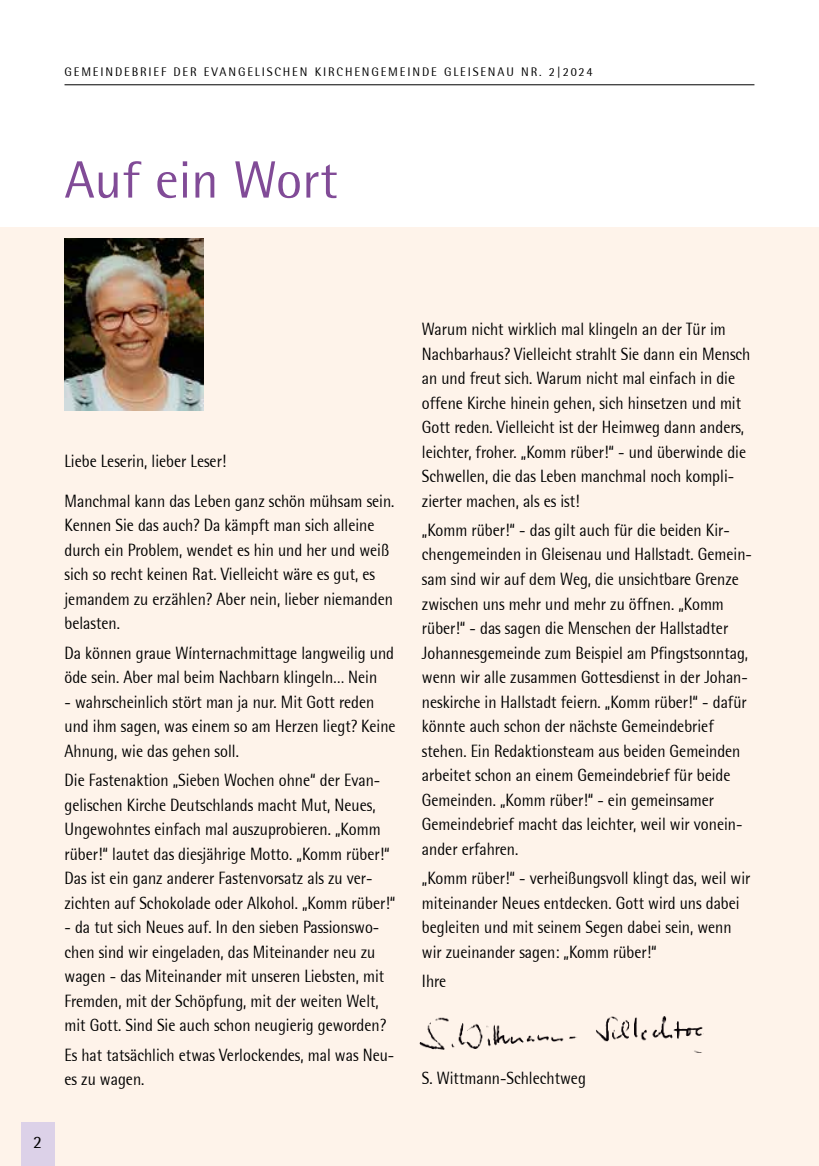
<style>
.page{position:relative;width:819px;height:1166px;background:#fff}
.page>*{position:absolute;margin:0;border:0;box-sizing:border-box;transform-origin:0 0}
.t1{font:52.5px "Rotis Semi Sans";color:#814b97}
.t2{font:17.5px/24.5px "Rotis Semi Sans";color:#000;scale:.9 1}
.t3{font:17.5px "Rotis Semi Sans";color:#000}
.t4{font:12.25px "Rotis Semi Sans";letter-spacing:.15em;color:#000}
</style>
<div class="page">
<div style="left:0;top:227px;width:819px;height:939px;background:#fef3ea"></div>
<img style="left:419px;top:1016px;width:284px;height:36px">
<hr style="left:64px;top:84px;width:690px;height:1px;background:#000">
<div style="left:21px;top:1123px;width:34px;height:43px;background:#dcd1e8"></div>
<img style="left:64px;top:238px;width:139px;height:173px">
<p class="t4" style="left:64px;top:64px;width:529px">GEMEINDEBRIEF DER EVANGELISCHEN KIRCHENGEMEINDE GLEISENAU NR. 2|2024</p>
<h1 class="t1" style="left:64px;top:149px;width:275px">Auf ein Wort</h1>
<p class="t3" style="left:33px;top:1131px;width:10px">2</p>
<p class="t2" style="left:64px;top:449px;width:181px">Liebe Leserin, lieber Leser!</p>
<p class="t2" style="left:64px;top:488px;width:368px">Manchmal kann das Leben ganz schön mühsam sein.<br>Kennen Sie das auch? Da kämpft man sich alleine durch ein Problem, wendet es hin und her und weiß sich so recht keinen Rat. Vielleicht wäre es gut, es jemandem zu erzählen? Aber nein, lieber niemanden belasten.</p>
<p class="t2" style="left:64px;top:640px;width:367px">Da können graue Wínternachmittage langweilig und öde sein. Aber mal beim Nachbarn klingeln… Nein</p>
<p class="t2" style="left:64px;top:689px;width:369px">- wahrscheinlich stört man ja nur. Mit Gott reden und ihm sagen, was einem so am Herzen liegt? Keine<br>Ahnung, wie das gehen soll.</p>
<p class="t2" style="left:64px;top:768px;width:369px">Die Fastenaktion „Sieben Wochen ohne“ der Evan&shy;gelischen Kirche Deutschlands macht Mut, Neues, Ungewohntes einfach mal auszuprobieren. „Komm rüber!“ lautet das diesjährige Motto. „Komm rüber!“ Das ist ein ganz anderer Fastenvorsatz als zu ver&shy;zichten auf Schokolade oder Alkohol. „Komm rüber!“</p>
<p class="t2" style="left:64px;top:915px;width:359px">- da tut sich Neues auf. In den sieben Passionswo&shy;chen sind wir eingeladen, das Miteinander neu zu wagen - das Miteinander mit unseren Liebsten, mit Fremden, mit der Schöpfung, mit der weiten Welt, mit Gott. Sind Sie auch schon neugierig geworden?</p>
<p class="t2" style="left:64px;top:1042px;width:368px">Es hat tatsächlich etwas Verlockendes, mal was Neu&shy;es zu wagen.</p>
<p class="t2" style="left:422px;top:317px;width:366px">Warum nicht wirklich mal klingeln an der Tür im Nachbarhaus? Vielleicht strahlt Sie dann ein Mensch an und freut sich. Warum nicht mal einfach in die offene Kirche hinein gehen, sich hinsetzen und mit Gott reden. Vielleicht ist der Heimweg dann anders, leichter, froher. „Komm rüber!“ - und überwinde die Schwellen, die das Leben manchmal noch kompli&shy;zierter machen, als es ist!</p>
<p class="t2" style="left:422px;top:518px;width:368px">„Komm rüber!“ - das gilt auch für die beiden Kir&shy;chengemeinden in Gleisenau und Hallstadt. Gemein&shy;sam sind wir auf dem Weg, die unsichtbare Grenze zwischen uns mehr und mehr zu öffnen. „Komm rüber!“ - das sagen die Menschen der Hallstadter Johannesgemeinde zum Beispiel am Pfingstsonntag, wenn wir alle zusammen Gottesdienst in der Johan&shy;neskirche in Hallstadt feiern. „Komm rüber!“ - dafür könnte auch schon der nächste Gemeindebrief stehen. Ein Redaktionsteam aus beiden Gemeinden arbeitet schon an einem Gemeindebrief für beide Gemeinden. „Komm rüber!“ - ein gemeinsamer Gemeindebrief macht das leichter, weil wir vonein&shy;ander erfahren.</p>
<p class="t2" style="left:422px;top:866px;width:366px">„Komm rüber!“ - verheißungsvoll klingt das, weil wir miteinander Neues entdecken. Gott wird uns dabei begleiten und mit seinem Segen dabei sein, wenn wir zueinander sagen: „Komm rüber!“</p>
<p class="t2" style="left:422px;top:968px;width:29px">Ihre</p>
<p class="t2" style="left:422px;top:1066px;width:184px">S. Wittmann-Schlechtweg</p>
</div>
